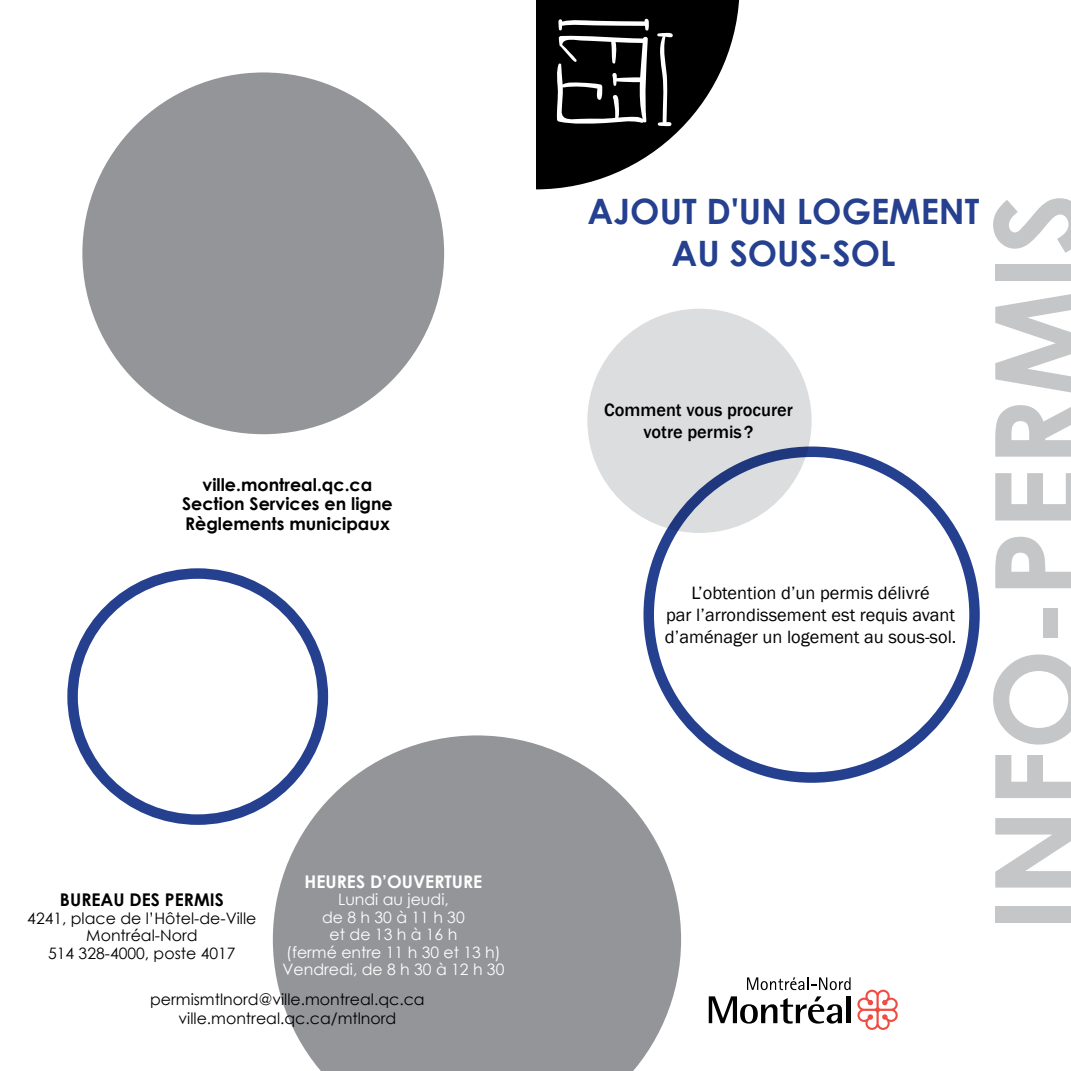
<style>
.page{position:relative;width:1071px;height:1071px;background:#fff}
.page>*{position:absolute;margin:0;border:0;box-sizing:border-box;transform-origin:0 0}
.t1{font:700 120.75px "Century Gothic";color:#c4c6c8}
.t2{font:700 35px/42px "Century Gothic";color:#25408f;text-align:center}
.t3{font:18.38px/22.1px "Franklin Gothic";color:#000;text-align:center}
.t4{font:500 18.38px/22.1px "Franklin Gothic";color:#000;text-align:center}
.t5{font:700 17.5px/19.2px "Century Gothic";color:#000;text-align:center}
.t6{font:700 17.5px "Century Gothic";color:#fff}
.t7{font:15.75px/19.2px "Century Gothic";color:#000;text-align:center}
.t8{font:15.75px/17.5px "Century Gothic";color:#fff;text-align:center}
</style>
<div class="page">
<svg style="left:536px;top:0;width:204px;height:189px;fill:#000"></svg>
<svg style="left:273px;top:735px;width:408px;height:336px;fill:#939598"></svg>
<div style="left:643px;top:447px;width:337px;height:336px;border:10px solid #25408f;border-radius:50%"></div>
<div style="left:587px;top:309px;width:225px;height:224px;background:#dcddde;border-radius:50%"></div>
<div style="left:82px;top:72px;width:362px;height:362px;background:#939598;border-radius:50%"></div>
<div style="left:67px;top:568px;width:261px;height:257px;border:10px solid #25408f;border-radius:50%"></div>
<svg style="left:556px;top:18px;width:93px;height:107px"></svg>
<svg style="left:657px;top:33px;width:16px;height:93px"></svg>
<svg style="left:709px;top:996px;width:133px;height:28px"></svg>
<div style="left:846px;top:996px;width:5px;height:27px;background:#000"></div>
<svg style="left:857px;top:990px;width:41px;height:40px"></svg>
<svg style="left:747px;top:977px;width:104px;height:13px"></svg>
<p class="t5" style="left:182px;top:474px;width:212px">ville.montreal.qc.ca<br>Section Services en ligne<br>Règlements municipaux</p>
<p class="t5" style="left:60px;top:890px;width:165px">BUREAU DES PERMIS</p>
<p class="t7" style="left:86px;top:926px;width:113px">Montréal-Nord</p>
<p class="t7" style="left:27px;top:908px;width:231px">4241, place de l’Hôtel-de-Ville</p>
<p class="t7" style="left:48px;top:943px;width:189px">514 328-4000, poste 4017</p>
<p class="t6" style="left:305px;top:868px;width:179px">HEURES D’OUVERTURE</p>
<p class="t8" style="left:282px;top:891px;width:223px">Lundi au jeudi,<br>de 8 h 30 à 11 h 30<br>et de 13 h à 16 h<br>(fermé entre 11 h 30 et 13 h)<br>Vendredi, de 8 h 30 à 12 h 30</p>
<p class="t7" style="left:150px;top:989px;width:276px">permismtlnord@ville.montreal.qc.ca ville.montreal.qc.ca/mtlnord</p>
<h2 class="t2" style="left:588px;top:188px;width:393px">AJOUT D'UN LOGEMENT<br>AU SOUS-SOL</h2>
<p class="t4" style="left:604px;top:399px;width:190px">Comment vous procurer votre permis?</p>
<p class="t3" style="left:665px;top:582px;width:293px">L’obtention d’un permis délivré<br>par l’arrondissement est requis avant d’aménager un logement au sous-sol.</p>
<h1 class="t1" style="left:947px;top:931px;width:740px;rotate:-90deg">INFO-PERMIS</h1>
</div>
